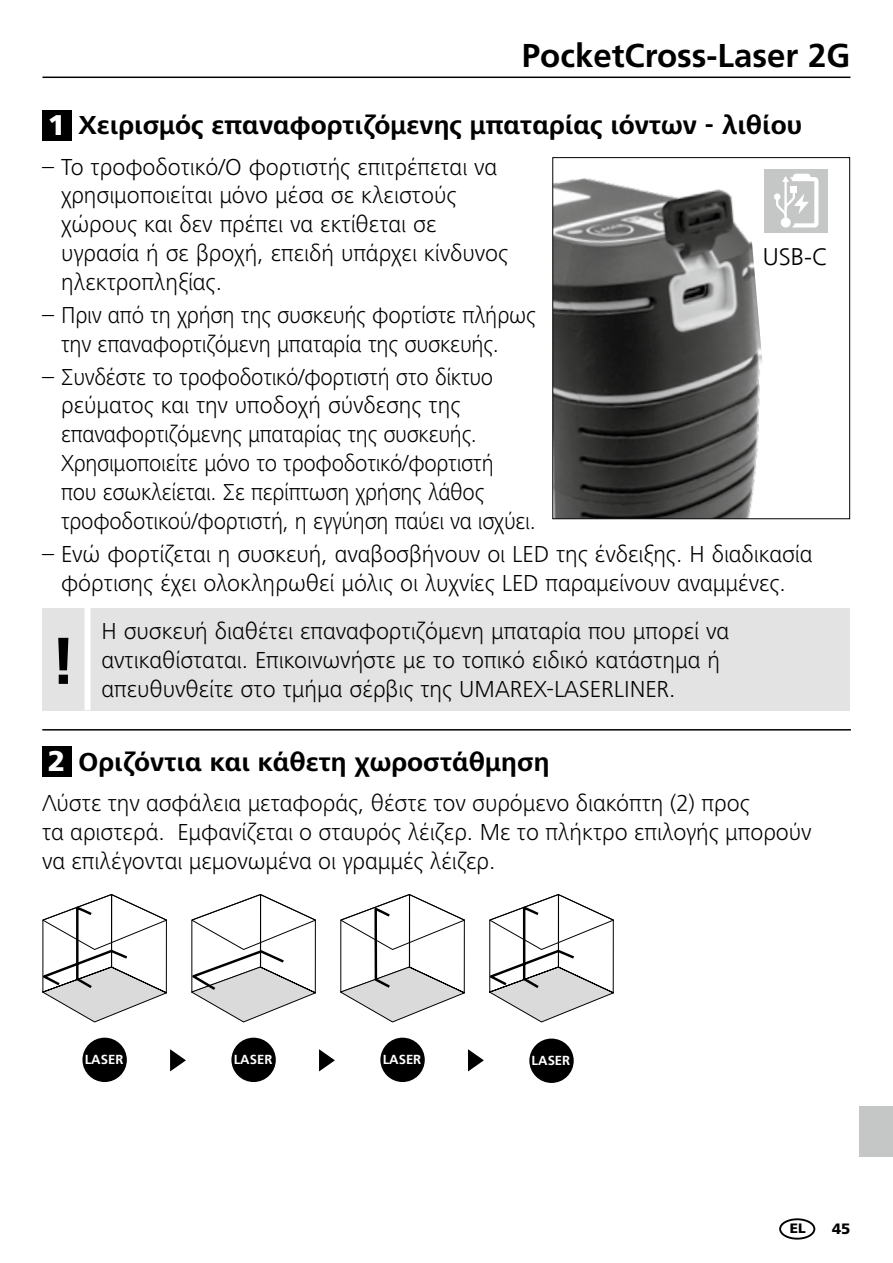
<style>
.page{position:relative;width:893px;height:1263px;background:#fff}
.page>*{position:absolute;margin:0;border:0;box-sizing:border-box;transform-origin:0 0}
.t1{font:700 66px "Frutiger LT Com";color:#000}
.t2{font:700 33px "Frutiger LT Com";color:#000}
.t3{font:900 28.5px "Frutiger LT Com";color:#fff}
.t4{font:700 27px "Frutiger Next LTW1 G";color:#000}
.t5{font:300 24px/28.8px "Frutiger Next LTW1 G";color:#000}
.t6{font:300 24px "Frutiger LT Com";color:#000}
.t7{font:900 15px "Frutiger LT Com";color:#000}
.t8{font:900 13.5px "Frutiger LT Com";color:#000}
.t9{font:700 13.2px "Frutiger LT Com";color:#fff}
.s1{font-family:"Frutiger LT Com";font-weight:900;font-size:28.5px;color:#fff}
</style>
<div class="page">
<hr style="left:43px;top:77px;width:807px;height:1px;background:#000">
<div style="left:42px;top:111px;width:29px;height:30px;background:#000"></div>
<div style="left:764px;top:169px;width:64px;height:63px;background:#c5c6c6"></div>
<svg style="left:776px;top:174px;width:42px;height:53px"></svg>
<img style="left:554px;top:178px;width:222px;height:339px">
<div style="left:552px;top:157px;width:298px;height:362px;border:1px solid #000"></div>
<hr style="left:42px;top:729px;width:809px;height:1px;background:#000">
<div style="left:82px;top:1038px;width:45px;height:44px;background:#000;border-radius:50%"></div>
<div style="left:231px;top:1038px;width:45px;height:44px;background:#000;border-radius:50%"></div>
<div style="left:380px;top:1038px;width:45px;height:44px;background:#000;border-radius:50%"></div>
<svg style="left:170px;top:1049px;width:16px;height:23px"></svg>
<svg style="left:319px;top:1049px;width:16px;height:23px"></svg>
<svg style="left:468px;top:1049px;width:16px;height:23px"></svg>
<div style="left:529px;top:1038px;width:45px;height:45px;background:#000;border-radius:50%"></div>
<svg style="left:191px;top:894px;width:125px;height:128px"></svg>
<svg style="left:42px;top:894px;width:125px;height:128px"></svg>
<svg style="left:340px;top:894px;width:125px;height:128px"></svg>
<div style="left:42px;top:746px;width:29px;height:30px;background:#000"></div>
<svg style="left:489px;top:894px;width:125px;height:128px"></svg>
<div style="left:42px;top:608px;width:808px;height:102px;background:#e3e3e3"></div>
<div style="left:85px;top:608px;width:6px;height:102px;background:#fff"></div>
<div style="left:779px;top:1218px;width:36px;height:21px;border:2px solid #000;border-radius:50%"></div>
<div style="left:859px;top:1106px;width:34px;height:51px;background:#c5c6c6"></div>
<h2 class="t2" style="left:522px;top:36px;width:330px">PocketCross-Laser 2G</h2>
<p class="t3" style="left:48px;top:108px;width:19px">1</p>
<p class="t4" style="left:79px;top:109px;width:725px">Χειρισμός επαναφορτιζόμενης μπαταρίας ιόντων - λιθίου</p>
<p class="t5" style="left:61px;top:152px;width:448px;text-indent:-19px">– Το τροφοδοτικό/Ο φορτιστής επιτρέπεται να χρησιμοποιείται μόνο μέσα σε κλειστούς χώρους και δεν πρέπει να εκτίθεται σε υγρασία ή σε βροχή, επειδή υπάρχει κίνδυνος ηλεκτροπληξίας.</p>
<p class="t5" style="left:61px;top:300px;width:476px;text-indent:-19px">– Πριν από τη χρήση της συσκευής φορτίστε πλήρως την επαναφορτιζόμενη μπαταρία της συσκευής.</p>
<p class="t5" style="left:61px;top:362px;width:476px;text-indent:-19px">– Συνδέστε το τροφοδοτικό/φορτιστή στο δίκτυο ρεύματος και την υποδοχή σύνδεσης της επαναφορτιζόμενης μπαταρίας της συσκευής.<br>Χρησιμοποιείτε μόνο το τροφοδοτικό/φορτιστή<br>που εσωκλείεται. Σε περίπτωση χρήσης λάθος τροφοδοτικού/φορτιστή, η εγγύηση παύει να ισχύει.</p>
<p class="t5" style="left:42px;top:539px;width:772px;text-align:center">– Ενώ φορτίζεται η συσκευή, αναβοσβήνουν οι LED της ένδειξης. Η διαδικασία φόρτισης έχει ολοκληρωθεί μόλις οι λυχνίες LED παραμείνουν αναμμένες.</p>
<p class="t6" style="left:763px;top:243px;width:67px">USB-C</p>
<h1 class="t1" style="left:50px;top:622px;width:27px">!</h1>
<p class="t5" style="left:102px;top:617px;width:629px">Η συσκευή διαθέτει επαναφορτιζόμενη μπαταρία που μπορεί να αντικαθίσταται. Επικοινωνήστε με το τοπικό ειδικό κατάστημα ή</p>
<p class="t5" style="left:102px;top:674px;width:575px">απευθυνθείτε στο τμήμα σέρβις της UMAREX-LASERLINER.</p>
<p class="t4" style="left:48px;top:746px;width:503px"><span class="s1">2</span> Οριζόντια και κάθετη χωροστάθμηση</p>
<p class="t5" style="left:42px;top:789px;width:771px">Λύστε την ασφάλεια μεταφοράς, θέστε τον συρόμενο διακόπτη (2) προς<br>τα αριστερά. Εμφανίζεται ο σταυρός λέιζερ. Με το πλήκτρο επιλογής μπορούν να επιλέγονται μεμονωμένα οι γραμμές λέιζερ.</p>
<p class="t9" style="left:85px;top:1052px;width:40px">LASER</p>
<p class="t9" style="left:234px;top:1052px;width:40px">LASER</p>
<p class="t9" style="left:383px;top:1052px;width:40px">LASER</p>
<p class="t9" style="left:532px;top:1053px;width:40px">LASER</p>
<p class="t8" style="left:790px;top:1220px;width:17px">EL</p>
<p class="t7" style="left:832px;top:1219px;width:20px">45</p>
</div>
